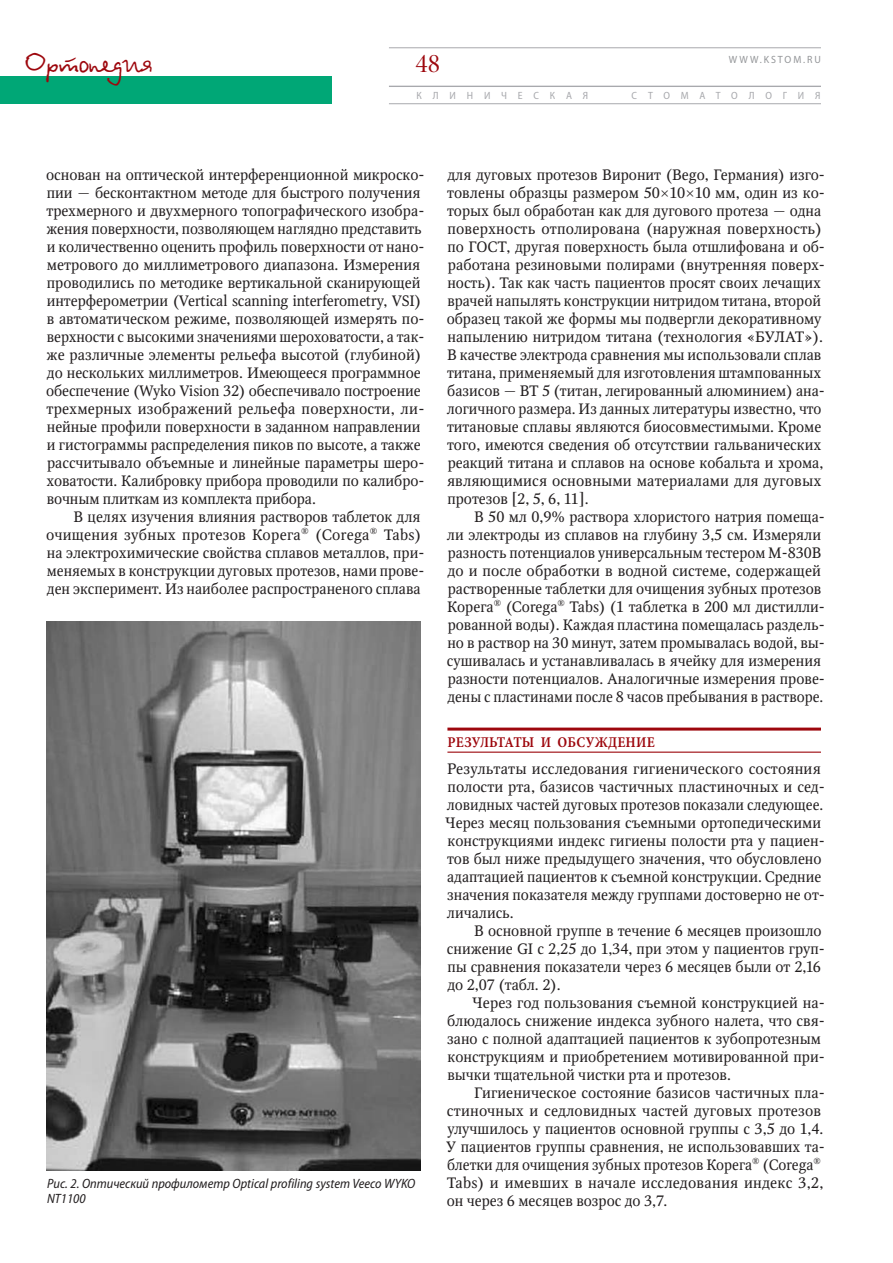
<style>
.page{position:relative;width:893px;height:1263px;background:#fff}
.page>*{position:absolute;margin:0;border:0;box-sizing:border-box;transform-origin:0 0}
.t1{font:30px "Betina Script";letter-spacing:-.025em;color:#9d070d}
.t2{font:27px "Minion Pro Disp";color:#9d070d}
.t3{font:15px/18px "Octava";color:#231f20}
.t4{font:15px "Minion Pro Semibold Cn Capt";letter-spacing:.01em;color:#9d070d}
.t5{font:italic semi-condensed 13.5px/15px "Myriad Pro";color:#231f20}
.t6{font:semi-condensed 10.5px "Myriad Pro";letter-spacing:1.01em;color:#a8a9ad}
.t7{font:10.5px "Myriad Pro";letter-spacing:.195em;color:#939598;scale:.95 1}
</style>
<div class="page">
<hr style="left:389px;top:48px;width:432px;height:1px;background:#a8a9ad">
<div style="left:0;top:76px;width:332px;height:28px;background:#00a776"></div>
<hr style="left:389px;top:86px;width:432px;height:1px;background:#a8a9ad">
<hr style="left:389px;top:103px;width:432px;height:1px;background:#a8a9ad">
<hr style="left:447px;top:728px;width:374px;height:3px;background:#9d070d">
<hr style="left:447px;top:752px;width:374px;height:1px;background:#9d070d">
<img style="left:47px;top:621px;width:373px;height:549px">
<h1 class="t1" style="left:25px;top:44px;width:131px">Ортопедия</h1>
<p class="t7" style="left:729px;top:53px;width:98px">WWW.KSTOM.RU</p>
<h2 class="t2" style="left:415px;top:47px;width:26px">48</h2>
<p class="t6" style="left:416px;top:89px;width:173px">КЛИНИЧЕСКАЯ</p>
<p class="t6" style="left:631px;top:89px;width:191px">СТОМАТОЛОГИЯ</p>
<p class="t3" style="left:46px;top:166px;width:380px">основан на оптической интерференционной микроско&shy;пии — бесконтактном методе для быстрого получения трехмерного и двухмерного топографического изобра&shy;жения поверхности, позволяющем наглядно представить и количественно оценить профиль поверхности от нано&shy;метрового до миллиметрового диапазона. Измерения проводились по методике вертикальной сканирующей интерферометрии (Vertical scanning interferometry, VSI) в автоматическом режиме, позволяющей измерять по&shy;верхности с высокими значениями шероховатости, а так&shy;же различные элементы рельефа высотой (глубиной) до нескольких миллиметров. Имеющееся программное обеспечение (Wyko Vision 32) обеспечивало построение трехмерных изображений рельефа поверхности, ли&shy;нейные профили поверхности в заданном направлении и гистограммы распределения пиков по высоте, а также рассчитывало объемные и линейные параметры шеро&shy;ховатости. Калибровку прибора проводили по калибро&shy;вочным плиткам из комплекта прибора.</p>
<p class="t3" style="left:46px;top:508px;width:380px;text-indent:27px">В целях изучения влияния растворов таблеток для очищения зубных протезов Корега<sup>®</sup> (Corega<sup>®</sup> Tabs) на электрохимические свойства сплавов металлов, при&shy;меняемых в конструкции дуговых протезов, нами прове&shy;ден эксперимент. Из наиболее распространеного сплава</p>
<p class="t5" style="left:47px;top:1176px;width:370px">Рис. 2. Оптический профилометр Optical profiling system Veeco WYKO<br>NT1100</p>
<p class="t3" style="left:447px;top:166px;width:380px">для дуговых протезов Виронит (Bego, Германия) изго&shy;товлены образцы размером 50×10×10 мм, один из ко&shy;торых был обработан как для дугового протеза — одна поверхность отполирована (наружная поверхность) по ГОСТ, другая поверхность была отшлифована и об&shy;работана резиновыми полирами (внутренняя поверх&shy;ность). Так как часть пациентов просят своих лечащих врачей напылять конструкции нитридом титана, второй образец такой же формы мы подвергли декоративному напылению нитридом титана (технология «БУЛАТ»).<br>В качестве электрода сравнения мы использовали сплав титана, применяемый для изготовления штампованных базисов — ВТ 5 (титан, легированный алюминием) ана&shy;логичного размера. Из данных литературы известно, что титановые сплавы являются биосовместимыми. Кроме того, имеются сведения об отсутствии гальванических реакций титана и сплавов на основе кобальта и хрома, являющимися основными материалами для дуговых протезов [2, 5, 6, 11].</p>
<p class="t3" style="left:447px;top:508px;width:380px;text-indent:27px">В 50 мл 0,9% раствора хлористого натрия помеща&shy;ли электроды из сплавов на глубину 3,5 см. Измеряли разность потенциалов универсальным тестером М-830В до и после обработки в водной системе, содержащей растворенные таблетки для очищения зубных протезов Корега<sup>®</sup> (Corega<sup>®</sup> Tabs) (1 таблетка в 200 мл дистилли&shy;рованной воды). Каждая пластина помещалась раздель&shy;но в раствор на 30 минут, затем промывалась водой, вы&shy;сушивалась и устанавливалась в ячейку для измерения разности потенциалов. Аналогичные измерения прове&shy;дены с пластинами после 8 часов пребывания в растворе.</p>
<p class="t4" style="left:447px;top:732px;width:209px">РЕЗУЛЬТАТЫ И ОБСУЖДЕНИЕ</p>
<p class="t3" style="left:445px;top:760px;width:381px">Результаты исследования гигиенического состояния полости рта, базисов частичных пластиночных и сед&shy;ловидных частей дуговых протезов показали следующее.<br>Через месяц пользования съемными ортопедическими конструкциями индекс гигиены полости рта у пациен&shy;тов был ниже предыдущего значения, что обусловлено адаптацией пациентов к съемной конструкции. Средние значения показателя между группами достоверно не от&shy;личались.</p>
<p class="t3" style="left:447px;top:922px;width:380px;text-indent:27px">В основной группе в течение 6 месяцев произошло снижение GI с 2,25 до 1,34, при этом у пациентов груп&shy;пы сравнения показатели через 6 месяцев были от 2,16 до 2,07 (табл. 2).</p>
<p class="t3" style="left:447px;top:994px;width:379px;text-indent:25px">Через год пользования съемной конструкцией на&shy;блюдалось снижение индекса зубного налета, что свя&shy;зано с полной адаптацией пациентов к зубопротезным конструкциям и приобретением мотивированной при&shy;вычки тщательной чистки рта и протезов.</p>
<p class="t3" style="left:446px;top:1084px;width:380px;text-indent:28px">Гигиеническое состояние базисов частичных пла&shy;стиночных и седловидных частей дуговых протезов улучшилось у пациентов основной группы с 3,5 до 1,4.<br>У пациентов группы сравнения, не использовавших та&shy;блетки для очищения зубных протезов Корега<sup>®</sup> (Corega<sup>® </sup>Tabs) и имевших в начале исследования индекс 3,2, он через 6 месяцев возрос до 3,7.</p>
</div>
